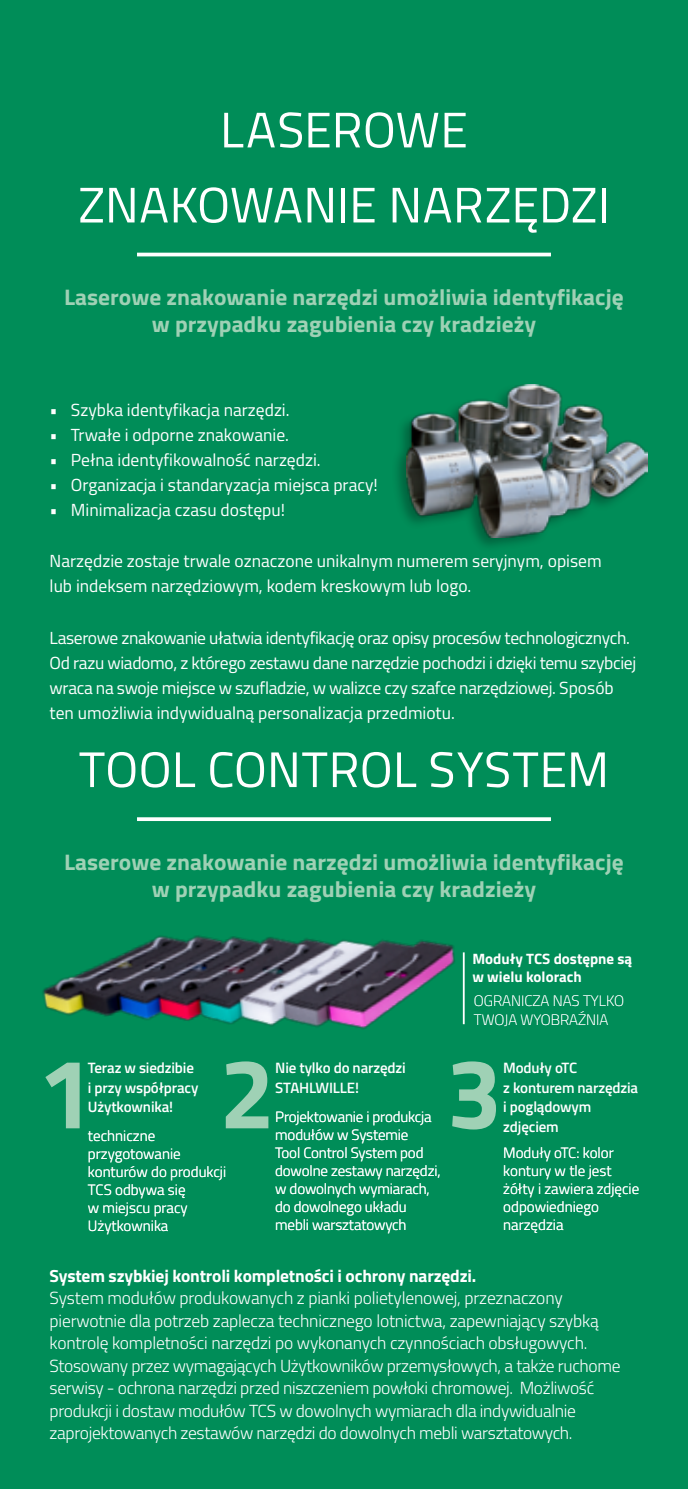
<style>
.page{position:relative;width:688px;height:1489px;background:#fff}
.page>*{position:absolute;margin:0;border:0;box-sizing:border-box;transform-origin:0 0}
.t1{font:700 99.5px "Titillium";color:#9fd1b5}
.t2{font:50px/75px "Titillium";letter-spacing:.005em;color:#fff;text-align:center}
.t3{font:700 22.5px/27px "Titillium";color:#9fd1b5;text-align:center;scale:1.04 1}
.t4{font:300 17.5px/22.5px "Titillium";letter-spacing:-.02em;color:#fff}
.t5{font:17.5px/25px "Titillium";color:#fff}
.t6{font:17.5px/25px "Titillium";letter-spacing:-.02em;color:#fff}
.t7{font:700 17.5px "Titillium";letter-spacing:-.01em;color:#fff}
.t8{font:300 15px/18px "Titillium";letter-spacing:-.01em;color:#fff}
.t9{font:600 15px/19.5px "Titillium";letter-spacing:-.01em;color:#fff}
.t10{font:700 15px/18.2px "Titillium";color:#fff}
.t11{font:100 15px/19.5px "Titillium";color:#fff}
</style>
<div class="page">
<div style="left:0;top:0;width:687px;height:1488px;background:#008d58"></div>
<hr style="left:137px;top:253px;width:413px;height:3px;background:#fff">
<svg style="left:137px;top:817px;width:413px;height:4px;background:#edf6f3"></svg>
<div style="left:390px;top:382px;width:259px;height:171px;background:#000;opacity:.3"></div>
<img style="left:406px;top:385px;width:241px;height:153px">
<img style="left:42px;top:935px;width:423px;height:94px">
<hr style="left:462px;top:952px;width:2px;height:72px;background:#fff">
<h2 class="t2" style="left:78px;top:90px;width:533px">LASEROWE<br>ZNAKOWANIE NARZĘDZI</h2>
<p class="t3" style="left:64px;top:282px;width:539px">Laserowe znakowanie narzędzi umożliwia identyfikację w przypadku zagubienia czy kradzieży</p>
<p class="t5" style="left:50px;top:396px;width:241px">• Szybka identyfikacja narzędzi.</p>
<p class="t5" style="left:50px;top:421px;width:241px">• Trwałe i odporne znakowanie.</p>
<p class="t5" style="left:50px;top:446px;width:272px">• Pełna identyfikowalność narzędzi.</p>
<p class="t5" style="left:50px;top:471px;width:329px">• Organizacja i standaryzacja miejsca pracy!</p>
<p class="t5" style="left:50px;top:496px;width:237px">• Minimalizacja czasu dostępu!</p>
<p class="t5" style="left:50px;top:547px;width:553px">Narzędzie zostaje trwale oznaczone unikalnym numerem seryjnym, opisem lub indeksem narzędziowym, kodem kreskowym lub logo.</p>
<p class="t6" style="left:50px;top:624px;width:588px">Laserowe znakowanie ułatwia identyfikację oraz opisy procesów technologicznych.<br>Od razu wiadomo, z którego zestawu dane narzędzie pochodzi i dzięki temu szybciej wraca na swoje miejsce w szufladzie, w walizce czy szafce narzędziowej. Sposób ten umożliwia indywidualną personalizacja przedmiotu.</p>
<h2 class="t2" style="left:79px;top:729px;width:531px">TOOL CONTROL SYSTEM</h2>
<p class="t3" style="left:64px;top:847px;width:539px">Laserowe znakowanie narzędzi umożliwia identyfikację w przypadku zagubienia czy kradzieży</p>
<p class="t10" style="left:472px;top:948px;width:161px">Moduły TCS dostępne są w wielu kolorach</p>
<p class="t11" style="left:473px;top:989px;width:152px">OGRANICZA NAS TYLKO<br>TWOJA WYOBRAŹNIA</p>
<h1 class="t1" style="left:38px;top:1017px;width:57px">1</h1>
<h1 class="t1" style="left:219px;top:1017px;width:57px">2</h1>
<h1 class="t1" style="left:446px;top:1017px;width:57px">3</h1>
<p class="t9" style="left:88px;top:1057px;width:112px">Teraz w siedzibie i przy współpracy<br>Użytkownika!</p>
<p class="t9" style="left:275px;top:1057px;width:132px">Nie tylko do narzędzi<br>STAHLWILLE!</p>
<p class="t9" style="left:503px;top:1057px;width:136px">Moduły oTC<br>z konturem narzędzia i poglądowym</p>
<p class="t8" style="left:275px;top:1106px;width:167px">Projektowanie i produkcja modułów w Systemie<br>Tool Control System pod dowolne zestawy narzędzi, w dowolnych wymiarach, do dowolnego układu mebli warsztatowych</p>
<p class="t9" style="left:503px;top:1115px;width:57px">zdjęciem</p>
<p class="t8" style="left:503px;top:1142px;width:137px">Moduły oTC: kolor kontury w tle jest żółty i zawiera zdjęcie odpowiedniego narzędzia</p>
<p class="t8" style="left:88px;top:1126px;width:140px">techniczne przygotowanie konturów do produkcji<br>TCS odbywa się<br>w miejscu pracy<br>Użytkownika</p>
<p class="t7" style="left:50px;top:1262px;width:428px">System szybkiej kontroli kompletności i ochrony narzędzi.</p>
<p class="t4" style="left:50px;top:1285px;width:572px">System modułów produkowanych z pianki polietylenowej, przeznaczony pierwotnie dla potrzeb zaplecza technicznego lotnictwa, zapewniający szybką kontrolę kompletności narzędzi po wykonanych czynnościach obsługowych.<br>Stosowany przez wymagających Użytkowników przemysłowych, a także ruchome serwisy - ochrona narzędzi przed niszczeniem powłoki chromowej. Możliwość produkcji i dostaw modułów TCS w dowolnych wymiarach dla indywidualnie zaprojektowanych zestawów narzędzi do dowolnych mebli warsztatowych.</p>
</div>
